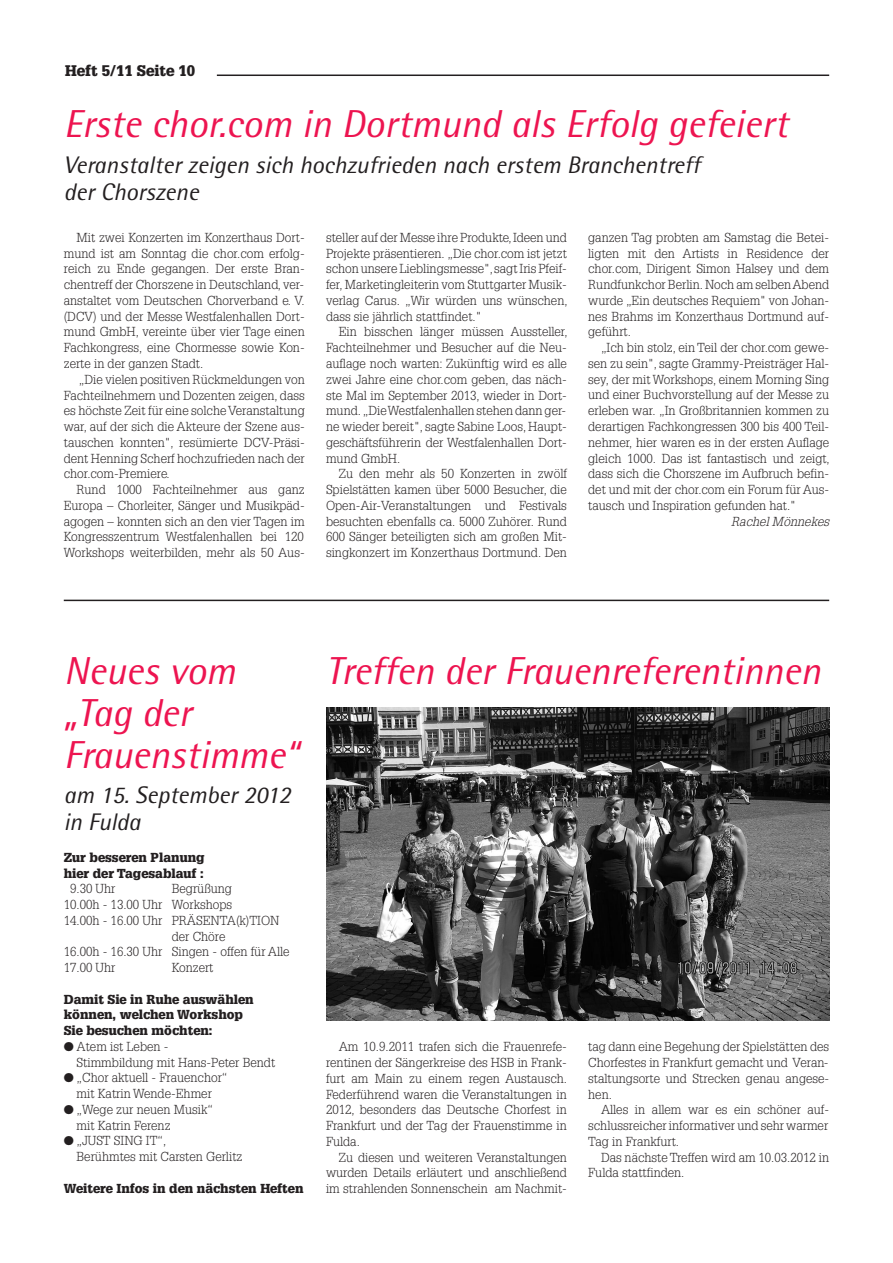
<style>
.page{position:relative;width:893px;height:1263px;background:#fff}
.page>*{position:absolute;margin:0;border:0;box-sizing:border-box;transform-origin:0 0}
.t1{font:italic 39px/42px "Rotis Semi Sans";color:#ed1450}
.t2{font:italic 24px/27px "Rotis Semi Sans";color:#231f20}
.t3{font:900 15px "Glypha";color:#231f20}
.t4{font:300 12.75px/15.8px "Glypha";color:#231f20;text-align:justify}
.t5{font:900 12.75px/15.8px "Glypha";color:#231f20}
.t6{font:italic 300 12.75px "Glypha";letter-spacing:.005em;color:#231f20}
</style>
<div class="page">
<hr style="left:217px;top:75px;width:612px;height:1px;background:#231f20">
<img style="left:326px;top:708px;width:503px;height:312px">
<hr style="left:64px;top:600px;width:765px;height:1px;background:#231f20">
<p class="t3" style="left:65px;top:65px;width:131px">Heft 5/11 Seite 10</p>
<h1 class="t1" style="left:64px;top:107px;width:726px">Erste chor.com in Dortmund als Erfolg gefeiert</h1>
<h2 class="t2" style="left:64px;top:154px;width:638px">Veranstalter zeigen sich hochzufrieden nach erstem Branchentreff der Chorszene</h2>
<p class="t4" style="left:64px;top:231px;width:242px;text-indent:13px">Mit zwei Konzerten im Konzerthaus Dort&shy;mund ist am Sonntag die chor.com erfolg&shy;reich zu Ende gegangen. Der erste Bran&shy;chentreff der Chorszene in Deutschland, ver&shy;anstaltet vom Deutschen Chorverband e. V. (DCV) und der Messe Westfalenhallen Dort&shy;mund GmbH, vereinte über vier Tage einen Fachkongress, eine Chormesse sowie Kon&shy;zerte in der ganzen Stadt.</p>
<p class="t4" style="left:64px;top:372px;width:242px;text-indent:15px">„Die vielen positiven Rückmeldungen von Fachteilnehmern und Dozenten zeigen, dass es höchste Zeit für eine solcheVeranstaltung war, auf der sich die Akteure der Szene aus&shy;tauschen konnten", resümierte DCV-Präsi&shy;dent Henning Scherf hochzufrieden nach der chor.com-Premiere.</p>
<p class="t4" style="left:64px;top:483px;width:242px;text-indent:13px">Rund 1000 Fachteilnehmer aus ganz Europa – Chorleiter, Sänger und Musikpäd&shy;agogen – konnten sich an den vier Tagen im Kongresszentrum Westfalenhallen bei 120<br>Workshops weiterbilden, mehr als 50 Aus-</p>
<p class="t4" style="left:326px;top:231px;width:243px">steller auf der Messe ihre Produkte,Ideen und Projekte präsentieren. „Die chor.com ist jetzt schon unsere Lieblingsmesse",sagtIris Pfeif&shy;fer, Marketingleiterin vom Stuttgarter Musik&shy;verlag Carus. „Wir würden uns wünschen, dass sie jährlich stattfindet."</p>
<p class="t4" style="left:326px;top:325px;width:243px;text-indent:13px">Ein bisschen länger müssen Aussteller, Fachteilnehmer und Besucher auf die Neu&shy;auflage noch warten: Zukünftig wird es alle zwei Jahre eine chor.com geben, das näch&shy;ste Mal im September 2013, wieder in Dort&shy;mund. „DieWestfalenhallen stehen dann ger&shy;ne wieder bereit", sagte Sabine Loos, Haupt&shy;geschäftsführerin der Westfalenhallen Dort&shy;mund GmbH.</p>
<p class="t4" style="left:326px;top:467px;width:242px;text-indent:13px">Zu den mehr als 50 Konzerten in zwölf Spielstätten kamen über 5000 Besucher, die Open-Air-Veranstaltungen und Festivals besuchten ebenfalls ca. 5000 Zuhörer. Rund 600 Sänger beteiligten sich am großen Mit&shy;singkonzert im Konzerthaus Dortmund. Den</p>
<p class="t4" style="left:588px;top:231px;width:242px">ganzen Tag probten am Samstag die Betei&shy;ligten mit den Artists in Residence der chor.com, Dirigent Simon Halsey und dem Rundfunkchor Berlin. Noch am selbenAbend wurde „Ein deutsches Requiem" von Johan&shy;nes Brahms im Konzerthaus Dortmund auf&shy;geführt.</p>
<p class="t4" style="left:588px;top:341px;width:243px;text-indent:13px">„Ich bin stolz, ein Teil der chor.com gewe&shy;sen zu sein", sagte Grammy-Preisträger Hal&shy;sey, der mit Workshops, einem Morning Sing und einer Buchvorstellung auf der Messe zu erleben war. „In Großbritannien kommen zu derartigen Fachkongressen 300 bis 400 Teil&shy;nehmer, hier waren es in der ersten Auflage gleich 1000. Das ist fantastisch und zeigt, dass sich die Chorszene im Aufbruch befin&shy;det und mit der chor.com ein Forum für Aus&shy;tausch und Inspiration gefunden hat."</p>
<p class="t6" style="left:731px;top:516px;width:99px">Rachel Mönnekes</p>
<h1 class="t1" style="left:64px;top:653px;width:173px">Neues vom</h1>
<h1 class="t1" style="left:326px;top:653px;width:496px">Treffen der Frauenreferentinnen</h1>
<h1 class="t1" style="left:64px;top:695px;width:237px">„Tag der<br>Frauenstimme“</h1>
<h2 class="t2" style="left:64px;top:784px;width:228px">am 15. September 2012 in Fulda</h2>
<p class="t5" style="left:64px;top:850px;width:142px">Zur besseren Planung hier der Tagesablauf :</p>
<p class="t4" style="left:70px;top:882px;width:47px">9.30 Uhr</p>
<p class="t4" style="left:172px;top:882px;width:62px">Begrüßung</p>
<p class="t4" style="left:64px;top:898px;width:170px">10.00h - 13.00 Uhr Workshops</p>
<p class="t4" style="left:64px;top:913px;width:217px">14.00h - 16.00 Uhr PRÄSENTA(k)TION</p>
<p class="t4" style="left:172px;top:929px;width:55px">der Chöre</p>
<p class="t4" style="left:64px;top:945px;width:227px">16.00h - 16.30 Uhr Singen - offen für Alle</p>
<p class="t4" style="left:64px;top:961px;width:53px">17.00 Uhr</p>
<p class="t4" style="left:172px;top:961px;width:43px">Konzert</p>
<p class="t5" style="left:64px;top:992px;width:191px">Damit Sie in Ruhe auswählen können, welchen Workshop<br>Sie besuchen möchten:</p>
<p class="t4" style="left:77px;top:1039px;width:200px;text-indent:-13px">● Atem ist Leben -<br>Stimmbildung mit Hans-Peter Bendt</p>
<p class="t4" style="left:64px;top:1071px;width:165px;text-align:center">● „Chor aktuell - Frauenchor“ mit Katrin Wende-Ehmer</p>
<p class="t4" style="left:77px;top:1102px;width:138px;text-indent:-13px">● „Wege zur neuen Musik“ mit Katrin Ferenz</p>
<p class="t4" style="left:77px;top:1134px;width:167px;text-indent:-13px">● „JUST SING IT“,<br>Berühmtes mit Carsten Gerlitz</p>
<p class="t5" style="left:64px;top:1181px;width:241px">Weitere Infos in den nächsten Heften</p>
<p class="t4" style="left:326px;top:1040px;width:242px;text-indent:13px">Am 10.9.2011 trafen sich die Frauenrefe&shy;rentinen der Sängerkreise des HSB in Frank&shy;furt am Main zu einem regen Austausch.<br>Federführend waren die Veranstaltungen in 2012, besonders das Deutsche Chorfest in Frankfurt und der Tag der Frauenstimme in Fulda.</p>
<p class="t4" style="left:326px;top:1150px;width:242px;text-indent:13px">Zu diesen und weiteren Veranstaltungen wurden Details erläutert und anschließend im strahlenden Sonnenschein am Nachmit-</p>
<p class="t4" style="left:588px;top:1040px;width:242px">tag dann eine Begehung der Spielstätten des Chorfestes in Frankfurt gemacht und Veran&shy;staltungsorte und Strecken genau angese&shy;hen.</p>
<p class="t4" style="left:588px;top:1103px;width:242px;text-indent:13px">Alles in allem war es ein schöner auf&shy;schlussreicher informativer und sehr warmer Tag in Frankfurt.</p>
<p class="t4" style="left:588px;top:1150px;width:242px;text-indent:13px">Das nächsteTreffen wird am 10.03.2012 in<br>Fulda stattfinden.</p>
</div>
